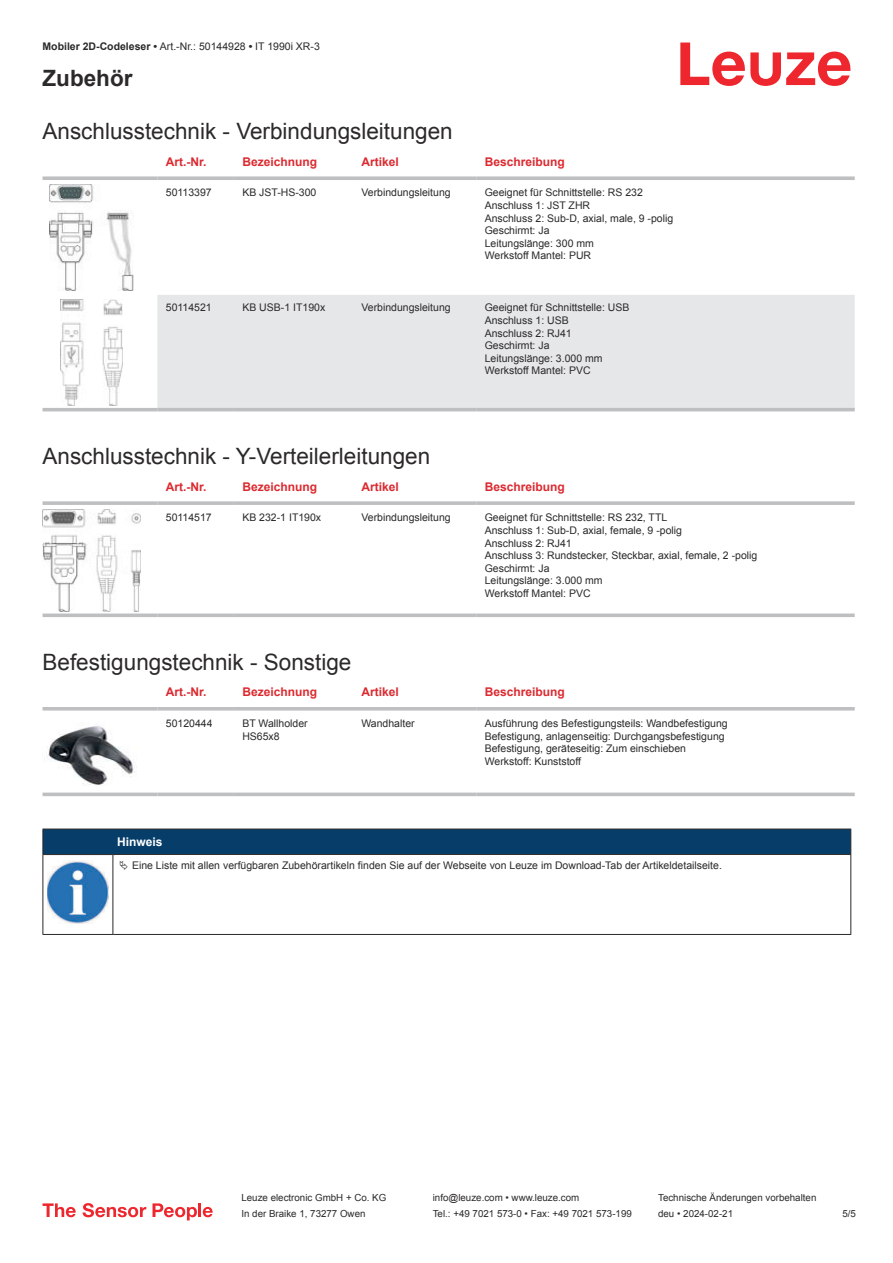
<style>
.page{position:relative;width:893px;height:1263px;background:#fff}
.page>*{position:absolute;margin:0;border:0;box-sizing:border-box;transform-origin:0 0}
.t1{font:22.5px "Arial";color:#2b292a}
.t2{font:700 22.5px "Arial";color:#2b292a}
.t3{font:700 12px "Arial";color:#db2a30}
.t4{font:700 12px "Arial";color:#fff}
.t5{font:10.5px/12.6px "Arial";color:#2b292a}
.t6{font:9.75px "Arial";color:#2b292a}
.s1{font-weight:700}
</style>
<div class="page">
<svg style="left:680px;top:43px;width:170px;height:43px"></svg>
<svg style="left:43px;top:275px;width:812px;height:137px"></svg>
<div style="left:157px;top:295px;width:698px;height:113px;background:#e6e7e9"></div>
<svg style="left:43px;top:176px;width:114px;height:4px"></svg>
<svg style="left:157px;top:176px;width:77px;height:4px"></svg>
<svg style="left:234px;top:176px;width:119px;height:4px"></svg>
<svg style="left:353px;top:176px;width:123px;height:4px"></svg>
<svg style="left:476px;top:176px;width:379px;height:4px;background:#c4c6c8"></svg>
<hr style="left:43px;top:408px;width:114px;height:3px;background:#bdbfc1">
<hr style="left:157px;top:408px;width:77px;height:3px;background:#bdbfc1">
<hr style="left:234px;top:408px;width:119px;height:3px;background:#bdbfc1">
<hr style="left:353px;top:408px;width:123px;height:3px;background:#bdbfc1">
<hr style="left:476px;top:408px;width:379px;height:3px;background:#bdbfc1">
<img style="left:49px;top:184px;width:84px;height:107px">
<img style="left:60px;top:299px;width:63px;height:106px">
<svg style="left:43px;top:501px;width:114px;height:4px"></svg>
<svg style="left:157px;top:501px;width:77px;height:4px"></svg>
<svg style="left:234px;top:501px;width:119px;height:4px"></svg>
<svg style="left:353px;top:501px;width:123px;height:4px"></svg>
<svg style="left:476px;top:501px;width:379px;height:4px;background:#c3c5c7"></svg>
<svg style="left:43px;top:613px;width:114px;height:4px"></svg>
<svg style="left:157px;top:613px;width:77px;height:4px"></svg>
<svg style="left:234px;top:613px;width:119px;height:4px"></svg>
<svg style="left:353px;top:613px;width:123px;height:4px"></svg>
<svg style="left:476px;top:613px;width:379px;height:4px;background:#c5c7c9"></svg>
<img style="left:43px;top:509px;width:97px;height:102px">
<svg style="left:43px;top:710px;width:812px;height:87px"></svg>
<hr style="left:43px;top:707px;width:114px;height:3px;background:#bdbfc1">
<hr style="left:157px;top:707px;width:77px;height:3px;background:#bdbfc1">
<hr style="left:234px;top:707px;width:119px;height:3px;background:#bdbfc1">
<hr style="left:353px;top:707px;width:123px;height:3px;background:#bdbfc1">
<hr style="left:476px;top:707px;width:379px;height:3px;background:#bdbfc1">
<hr style="left:43px;top:793px;width:114px;height:3px;background:#bdbfc1">
<hr style="left:157px;top:793px;width:77px;height:3px;background:#bdbfc1">
<hr style="left:234px;top:793px;width:119px;height:3px;background:#bdbfc1">
<hr style="left:353px;top:793px;width:123px;height:3px;background:#bdbfc1">
<hr style="left:476px;top:793px;width:379px;height:3px;background:#bdbfc1">
<img style="left:43px;top:715px;width:97px;height:75px">
<hr style="left:43px;top:854px;width:70px;height:1px;background:#2b292a">
<div style="left:43px;top:829px;width:808px;height:25px;background:#063d69"></div>
<hr style="left:113px;top:854px;width:738px;height:1px;background:#2b292a">
<hr style="left:43px;top:855px;width:1px;height:75px;background:#2b292a">
<hr style="left:113px;top:855px;width:1px;height:75px;background:#2b292a">
<hr style="left:850px;top:855px;width:1px;height:75px;background:#2b292a">
<hr style="left:43px;top:934px;width:70px;height:1px;background:#2b292a">
<hr style="left:113px;top:934px;width:738px;height:1px;background:#2b292a">
<img style="left:47px;top:861px;width:61px;height:63px">
<svg style="left:43px;top:1203px;width:33px;height:14px"></svg>
<svg style="left:83px;top:1203px;width:63px;height:14px"></svg>
<svg style="left:153px;top:1203px;width:44px;height:17px"></svg>
<hr style="left:198px;top:1203px;width:3px;height:14px;background:#ed272d">
<svg style="left:203px;top:1207px;width:10px;height:10px"></svg>
<p class="t5" style="left:43px;top:41px;width:279px"><span class="s1">Mobiler 2D-Codeleser •</span> Art.-Nr.: 50144928 <span class="s1">•</span> IT 1990i XR-3</p>
<h1 class="t2" style="left:43px;top:70px;width:92px">Zubehör</h1>
<h1 class="t1" style="left:43px;top:123px;width:412px">Anschlusstechnik - Verbindungsleitungen</h1>
<p class="t3" style="left:166px;top:157px;width:42px">Art.-Nr.</p>
<p class="t3" style="left:242px;top:157px;width:76px">Bezeichnung</p>
<p class="t3" style="left:361px;top:157px;width:39px">Artikel</p>
<p class="t3" style="left:485px;top:157px;width:82px">Beschreibung</p>
<p class="t5" style="left:166px;top:187px;width:47px">50113397</p>
<p class="t5" style="left:242px;top:187px;width:76px">KB JST-HS-300</p>
<p class="t5" style="left:361px;top:187px;width:91px">Verbindungsleitung</p>
<p class="t5" style="left:485px;top:187px;width:190px">Geeignet für Schnittstelle: RS 232<br>Anschluss 1: JST ZHR<br>Anschluss 2: Sub-D, axial, male, 9 -polig<br>Geschirmt: Ja<br>Leitungslänge: 300 mm<br>Werkstoff Mantel: PUR</p>
<p class="t5" style="left:166px;top:302px;width:47px">50114521</p>
<p class="t5" style="left:242px;top:302px;width:84px">KB USB-1 IT190x</p>
<p class="t5" style="left:361px;top:302px;width:91px">Verbindungsleitung</p>
<p class="t5" style="left:485px;top:302px;width:146px">Geeignet für Schnittstelle: USB<br>Anschluss 1: USB<br>Anschluss 2: RJ41<br>Geschirmt: Ja<br>Leitungslänge: 3.000 mm<br>Werkstoff Mantel: PVC</p>
<h1 class="t1" style="left:43px;top:448px;width:389px">Anschlusstechnik - Y-Verteilerleitungen</h1>
<p class="t3" style="left:166px;top:482px;width:42px">Art.-Nr.</p>
<p class="t3" style="left:242px;top:482px;width:76px">Bezeichnung</p>
<p class="t3" style="left:361px;top:482px;width:39px">Artikel</p>
<p class="t3" style="left:485px;top:482px;width:82px">Beschreibung</p>
<p class="t5" style="left:166px;top:512px;width:47px">50114517</p>
<p class="t5" style="left:242px;top:512px;width:80px">KB 232-1 IT190x</p>
<p class="t5" style="left:361px;top:512px;width:91px">Verbindungsleitung</p>
<p class="t5" style="left:485px;top:512px;width:274px">Geeignet für Schnittstelle: RS 232, TTL<br>Anschluss 1: Sub-D, axial, female, 9 -polig<br>Anschluss 2: RJ41<br>Anschluss 3: Rundstecker, Steckbar, axial, female, 2 -polig<br>Geschirmt: Ja<br>Leitungslänge: 3.000 mm<br>Werkstoff Mantel: PVC</p>
<h1 class="t1" style="left:43px;top:653px;width:310px">Befestigungstechnik - Sonstige</h1>
<p class="t3" style="left:166px;top:687px;width:42px">Art.-Nr.</p>
<p class="t3" style="left:242px;top:687px;width:76px">Bezeichnung</p>
<p class="t3" style="left:361px;top:687px;width:39px">Artikel</p>
<p class="t3" style="left:485px;top:687px;width:82px">Beschreibung</p>
<p class="t5" style="left:166px;top:718px;width:48px">50120444</p>
<p class="t5" style="left:242px;top:718px;width:67px">BT Wallholder<br>HS65x8</p>
<p class="t5" style="left:361px;top:718px;width:55px">Wandhalter</p>
<p class="t5" style="left:485px;top:718px;width:245px">Ausführung des Befestigungsteils: Wandbefestigung Befestigung, anlagenseitig: Durchgangsbefestigung Befestigung, geräteseitig: Zum einschieben Werkstoff: Kunststoff</p>
<p class="t4" style="left:117px;top:837px;width:47px">Hinweis</p>
<p class="t5" style="left:132px;top:860px;width:591px">Eine Liste mit allen verfügbaren Zubehörartikeln finden Sie auf der Webseite von Leuze im Download-Tab der Artikeldetailseite.</p>
<p class="t6" style="left:241px;top:1194px;width:146px">Leuze electronic GmbH + Co. KG</p>
<p class="t6" style="left:433px;top:1194px;width:148px">info@leuze.com • www.leuze.com</p>
<p class="t6" style="left:658px;top:1194px;width:160px">Technische Änderungen vorbehalten</p>
<p class="t6" style="left:241px;top:1210px;width:126px">In der Braike 1, 73277 Owen</p>
<p class="t6" style="left:433px;top:1210px;width:201px">Tel.: +49 7021 573-0 • Fax: +49 7021 573-199</p>
<p class="t6" style="left:658px;top:1210px;width:76px">deu • 2024-02-21</p>
<p class="t6" style="left:842px;top:1210px;width:15px">5 /5</p>
</div>
